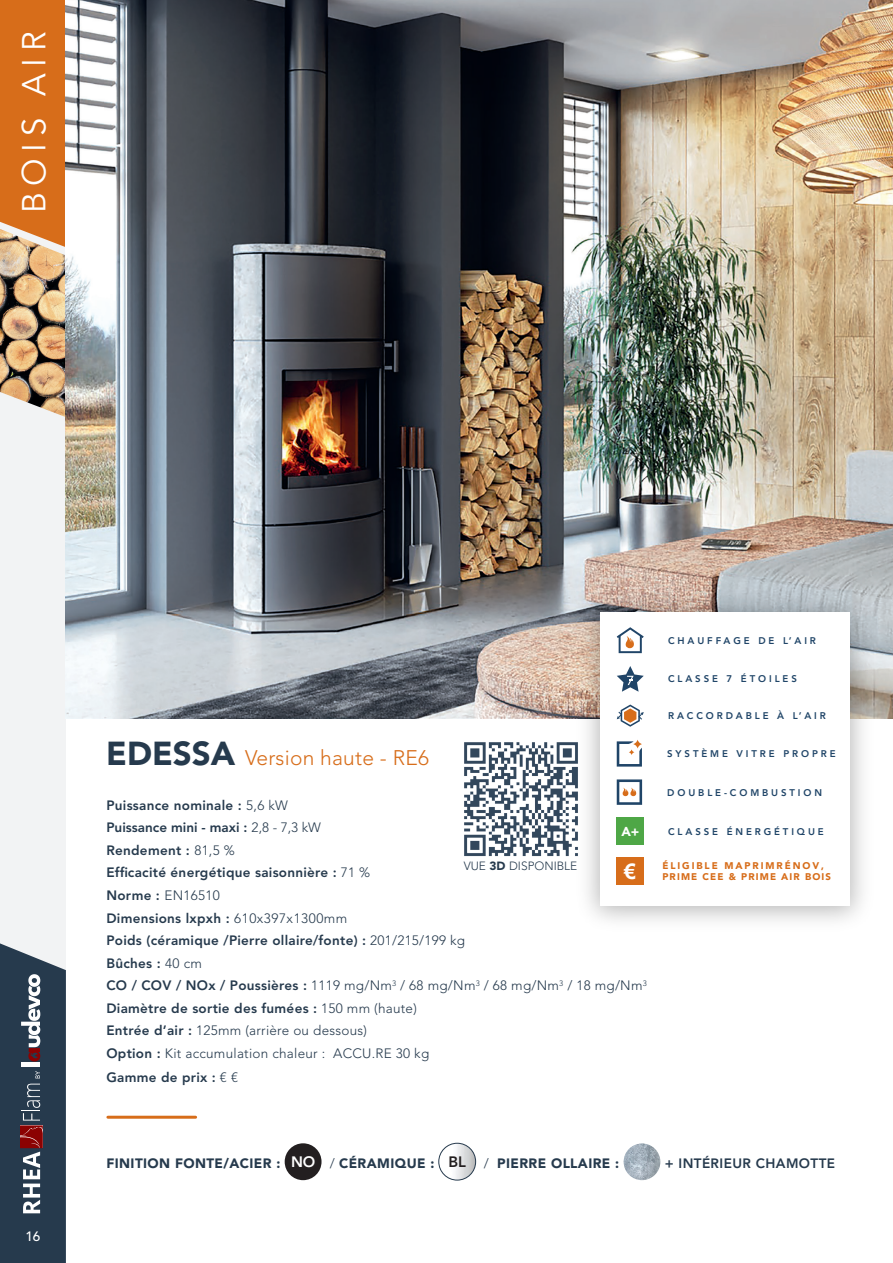
<style>
.page{position:relative;width:893px;height:1263px;background:#fff}
.page>*{position:absolute;margin:0;border:0;box-sizing:border-box;transform-origin:0 0}
.t1{font:33px "Avenir LT Std";letter-spacing:.2em;color:#fff}
.t2{font:700 21.45px "Arial";color:#fff}
.t3{font:300 21px "Avenir LT Std";letter-spacing:.01em;color:#d76d1a}
.t4{font:800 15px "Avenir LT Std";color:#fff}
.t5{font:800 13.5px/22.6px "Avenir LT Std";letter-spacing:.02em;color:#263a4d}
.t6{font:900 13.5px "Avenir LT Std";letter-spacing:.03em;color:#263a4d}
.t7{font:500 13.5px "Avenir LT Std";color:#fff}
.t8{font:900 12.9px "Avenir LT Std";color:#fff}
.t9{font:300 11.85px "Avenir LT Std";color:#263a4d}
.t10{font:800 9.6px "Avenir LT Std";letter-spacing:.3em;color:#204568}
.t11{font:900 9.6px/11.6px "Avenir LT Std";letter-spacing:.2em;color:#d76d1a}
.s1{font-weight:900;font-size:33px;color:#263a4d}
.s2{font-weight:300}
.s3{font-weight:900}
.s4{font-weight:800;font-size:15px;color:#231f20}
</style>
<div class="page">
<div style="left:0;top:0;width:66px;height:1065px;background:#f2f3f4"></div>
<div style="left:0;top:0;width:66px;height:224px;background:#d76d1a"></div>
<img style="left:0;top:224px;width:66px;height:193px">
<svg style="left:0;top:943px;width:66px;height:320px;background:#404d5e"></svg>
<img style="left:66px;top:0;width:827px;height:719px">
<img style="left:567px;top:582px;width:316px;height:339px">
<div style="left:600px;top:612px;width:250px;height:293px;background:#fff"></div>
<svg style="left:617px;top:741px;width:25px;height:26px"></svg>
<svg style="left:617px;top:627px;width:27px;height:26px"></svg>
<svg style="left:617px;top:779px;width:25px;height:26px"></svg>
<div style="left:617px;top:818px;width:27px;height:27px;background:#4ea746"></div>
<svg style="left:617px;top:666px;width:27px;height:26px"></svg>
<svg style="left:617px;top:704px;width:27px;height:23px"></svg>
<div style="left:617px;top:857px;width:27px;height:27px;background:#d76d1a"></div>
<hr style="left:108px;top:1116px;width:88px;height:3px;background:#d76d1a">
<div style="left:285px;top:1143px;width:37px;height:37px;background:#231f20;border-radius:50%"></div>
<img style="left:439px;top:1143px;width:37px;height:37px;border-radius:18px">
<div style="left:439px;top:1143px;width:37px;height:37px;border:1px solid #263a4d;border-radius:50%"></div>
<img style="left:624px;top:1143px;width:36px;height:37px;border-radius:18px">
<img style="left:464px;top:740px;width:116px;height:119px">
<h1 class="t1" style="left:15px;top:213px;width:183px;rotate:-90deg">BOIS AIR</h1>
<p class="t7" style="left:25px;top:1229px;width:17px">16</p>
<p class="t10" style="left:668px;top:635px;width:149px">CHAUFFAGE DE L’AIR</p>
<p class="t10" style="left:668px;top:673px;width:130px">CLASSE 7 ÉTOILES</p>
<p class="t10" style="left:668px;top:710px;width:159px">RACCORDABLE À L’AIR</p>
<h3 class="t3" style="left:106px;top:745px;width:324px"><span class="s1">EDESSA</span> Version haute - RE6</h3>
<p class="t10" style="left:667px;top:748px;width:170px">SYSTÈME VITRE PROPRE</p>
<p class="t10" style="left:667px;top:787px;width:156px">DOUBLE-COMBUSTION</p>
<p class="t5" style="left:106px;top:794px;width:542px">Puissance nominale : <span class="s2">5,6 kW<br></span>Puissance mini - maxi : <span class="s2">2,8 - 7,3 kW<br></span>Rendement : <span class="s2">81,5 %<br></span>Efficacité énergétique saisonnière : <span class="s2">71 %<br></span>Norme : <span class="s2">EN16510<br></span>Dimensions lxpxh : <span class="s2">610x397x1300mm<br></span>Poids (céramique /Pierre ollaire/fonte) : <span class="s2">201/215/199 kg<br></span>Bûches : <span class="s2">40 cm<br></span>CO / COV / NOx / Poussières : <span class="s2">1119 mg/Nm</span><sup>3</sup> <span class="s2">/ 68 mg/Nm</span><sup>3</sup> <span class="s2">/ 68 mg/Nm</span><sup>3</sup> <span class="s2">/ 18 mg/Nm</span><sup>3<br></sup>Diamètre de sortie des fumées : <span class="s2">150 mm (haute)<br></span>Entrée d’air : <span class="s2">125mm (arrière ou dessous)<br></span>Option : <span class="s2">Kit accumulation chaleur : ACCU.RE 30 kg</span></p>
<p class="t5" style="left:106px;top:1066px;width:133px">Gamme de prix : <span class="s2">€ €</span></p>
<p class="t8" style="left:621px;top:823px;width:20px">A+</p>
<p class="t10" style="left:668px;top:826px;width:157px">CLASSE ÉNERGÉTIQUE</p>
<h2 class="t2" style="left:624px;top:856px;width:13px">€</h2>
<p class="t11" style="left:662px;top:859px;width:170px">ÉLIGIBLE MAPRIMRÉNOV,<br>PRIME CEE &amp; PRIME AIR BOIS</p>
<p class="t9" style="left:464px;top:859px;width:115px">VUE <span class="s3">3D</span> DISPONIBLE</p>
<p class="t4" style="left:291px;top:1153px;width:26px">NO</p>
<p class="t6" style="left:448px;top:1155px;width:172px"><span class="s4">BL</span> <span class="s2">/</span> PIERRE OLLAIRE :</p>
<p class="t5" style="left:665px;top:1152px;width:172px">+ INTÉRIEUR CHAMOTTE</p>
<p class="t6" style="left:106px;top:1155px;width:175px">FINITION FONTE/ACIER :</p>
<p class="t6" style="left:330px;top:1155px;width:106px"><span class="s2">/</span> CÉRAMIQUE :</p>
</div>
